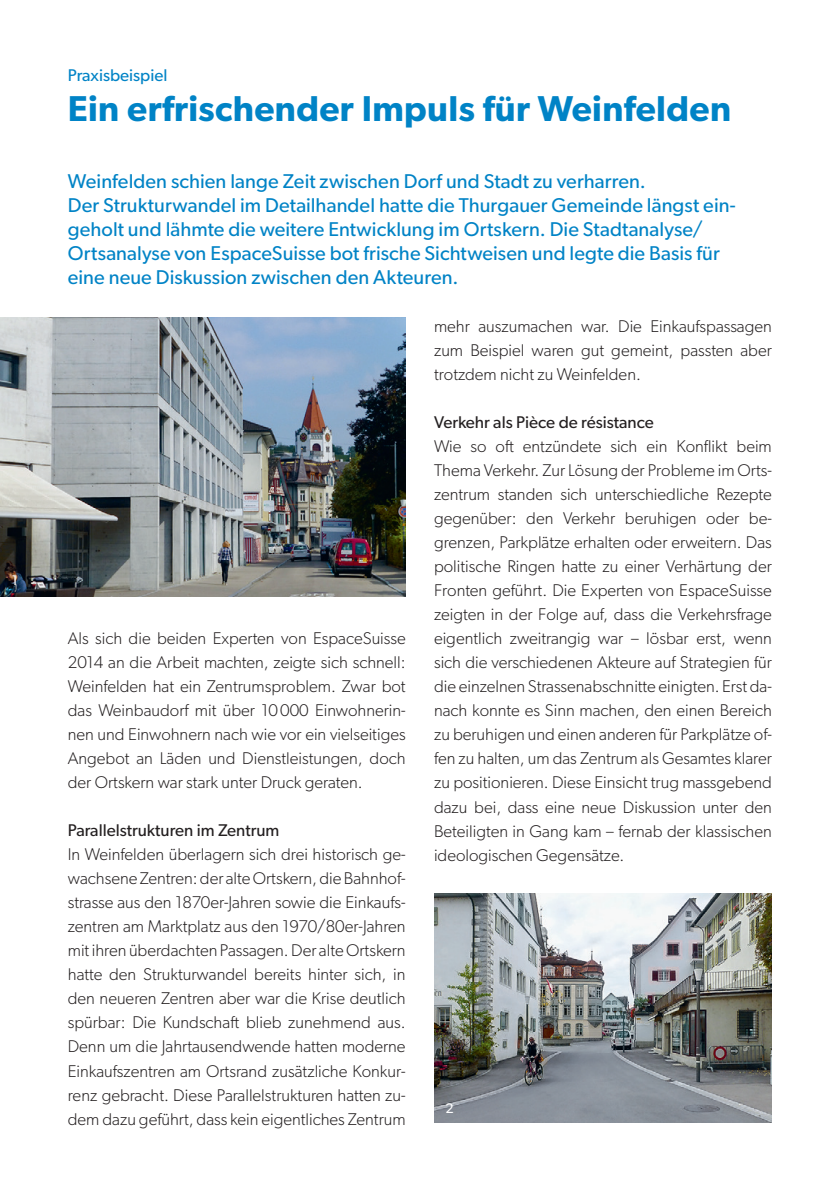
<style>
.page{position:relative;width:840px;height:1191px;background:#fff}
.page>*{position:absolute;margin:0;border:0;box-sizing:border-box;transform-origin:0 0}
.t1{font:600 36px "Gibson";letter-spacing:.01em;color:#0083c6}
.t2{font:20px/24px "Gibson";letter-spacing:.005em;color:#0083c6}
.t3{font:300 17px/24px "Gibson";color:#231f20;text-align:justify}
.t4{font:17px "Gibson";color:#231f20}
.t5{font:17px "Gibson";color:#0083c6}
.t6{font:14px "Gibson";color:#fff}
</style>
<div class="page">
<img style="left:0;top:318px;width:405px;height:278px">
<img style="left:434px;top:893px;width:337px;height:230px">
<div style="left:0;top:553px;width:40px;height:53px;background:#231f20;opacity:.8"></div>
<p class="t6" style="left:12px;top:571px;width:8px">1</p>
<p class="t5" style="left:68px;top:65px;width:101px">Praxisbeispiel</p>
<h1 class="t1" style="left:68px;top:87px;width:664px">Ein erfrischender Impuls für Weinfelden</h1>
<p class="t2" style="left:68px;top:169px;width:669px">Weinfelden schien lange Zeit zwischen Dorf und Stadt zu verharren.<br>Der Strukturwandel im Detailhandel hatte die Thurgauer Gemeinde längst ein&shy;geholt und lähmte die weitere Entwicklung im Ortskern. Die Stadtanalyse/ Ortsanalyse von EspaceSuisse bot frische Sichtweisen und legte die Basis für eine neue Diskussion zwischen den Akteuren.</p>
<p class="t3" style="left:68px;top:626px;width:339px">Als sich die beiden Experten von EspaceSuisse 2014 an die Arbeit machten, zeigte sich schnell:<br>Weinfelden hat ein Zentrumsproblem. Zwar bot das Weinbaudorf mit über 10000 Einwohnerin&shy;nen und Einwohnern nach wie vor ein vielseitiges Angebot an Läden und Dienstleistungen, doch der Ortskern war stark unter Druck geraten.</p>
<p class="t4" style="left:68px;top:820px;width:213px">Parallelstrukturen im Zentrum</p>
<p class="t3" style="left:68px;top:842px;width:339px">In Weinfelden überlagern sich drei historisch ge&shy;wachsene Zentren: der alte Ortskern, die Bahnhof&shy;strasse aus den 1870er-Jahren sowie die Einkaufs&shy;zentren am Marktplatz aus den 1970/80er-Jahren mit ihren überdachten Passagen. Der alte Ortskern hatte den Strukturwandel bereits hinter sich, in den neueren Zentren aber war die Krise deutlich spürbar: Die Kundschaft blieb zunehmend aus.<br>Denn um die Jahrtausendwende hatten moderne Einkaufszentren am Ortsrand zusätzliche Konkur&shy;renz gebracht. Diese Parallelstrukturen hatten zu&shy;dem dazu geführt, dass kein eigentliches Zentrum</p>
<p class="t3" style="left:434px;top:314px;width:339px">mehr auszumachen war. Die Einkaufspassagen zum Beispiel waren gut gemeint, passten aber trotzdem nicht zu Weinfelden.</p>
<p class="t4" style="left:434px;top:412px;width:221px">Verkehr als Pièce de résistance</p>
<p class="t3" style="left:434px;top:434px;width:339px">Wie so oft entzündete sich ein Konflikt beim Thema Verkehr. Zur Lösung der Probleme im Orts&shy;zentrum standen sich unterschiedliche Rezepte gegenüber: den Verkehr beruhigen oder be&shy;grenzen, Parkplätze erhalten oder erweitern. Das politische Ringen hatte zu einer Verhärtung der Fronten geführt. Die Experten von EspaceSuisse zeigten in der Folge auf, dass die Verkehrsfrage eigentlich zweitrangig war – lösbar erst, wenn sich die verschiedenen Akteure auf Strategien für die einzelnen Strassenabschnitte einigten. Erst da&shy;nach konnte es Sinn machen, den einen Bereich zu beruhigen und einen anderen für Parkplätze of&shy;fen zu halten, um das Zentrum als Gesamtes klarer zu positionieren. Diese Einsicht trug massgebend dazu bei, dass eine neue Diskussion unter den Beteiligten in Gang kam – fernab der klassischen ideologischen Gegensätze.</p>
<p class="t6" style="left:445px;top:1099px;width:10px">2</p>
</div>
